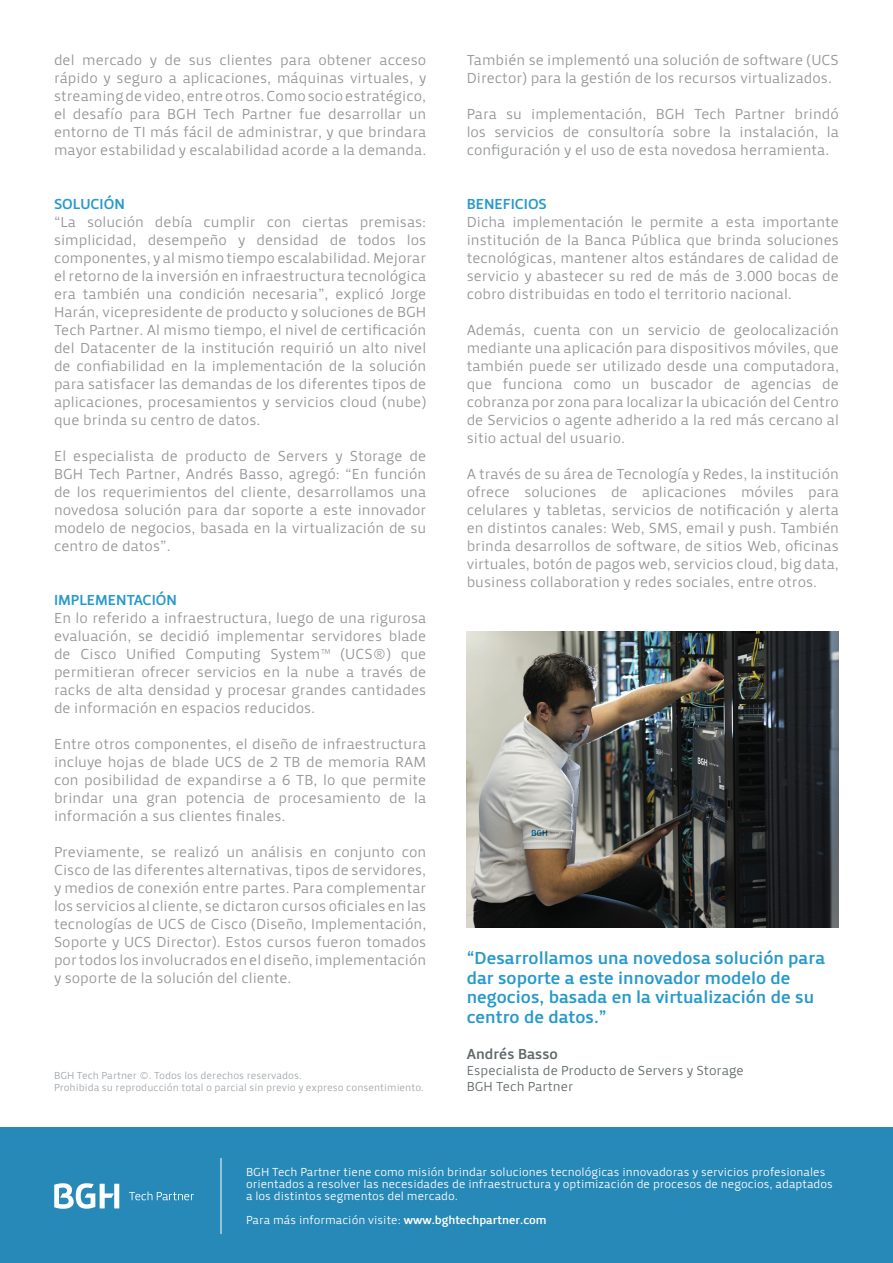
<style>
.page{position:relative;width:893px;height:1263px;background:#fff}
.page>*{position:absolute;margin:0;border:0;box-sizing:border-box;transform-origin:0 0}
.t1{font:18px/19.5px "Priva Pro Three";color:#2799cc}
.t2{font:15px/18px "Priva Pro One";color:#939598;text-align:justify}
.t3{font:15px "Priva Pro Three";color:#2799cc}
.t4{font:15px "Priva Pro Three";color:#61686a}
.t5{font:13.5px/16.2px "Priva Pro One";color:#61686a}
.t6{font:12px/12px "Priva Pro One";color:#fff}
.t7{font:10.5px/12.6px "Priva Pro One";color:#a1a6aa}
.s1{font-family:"Priva Pro Three"}
</style>
<div class="page">
<div style="left:0;top:1128px;width:893px;height:135px;background:#2789b8"></div>
<svg style="left:129px;top:1191px;width:65px;height:9px"></svg>
<svg style="left:54px;top:1183px;width:65px;height:26px"></svg>
<hr style="left:221px;top:1158px;width:1px;height:76px;background:#fff">
<img style="left:467px;top:631px;width:372px;height:296px">
<p class="t2" style="left:54px;top:51px;width:374px">del mercado y de sus clientes para obtener acceso rápido y seguro a aplicaciones, máquinas virtuales, y streaming de video, entre otros. Como socio estratégico, el desafío para BGH Tech Partner fue desarrollar un entorno de TI más fácil de administrar, y que brindara mayor estabilidad y escalabilidad acorde a la demanda.</p>
<p class="t3" style="left:54px;top:194px;width:72px">SOLUCIÓN</p>
<p class="t2" style="left:54px;top:213px;width:374px">“La solución debía cumplir con ciertas premisas: simplicidad, desempeño y densidad de todos los componentes, y al mismo tiempo escalabilidad. Mejorar el retorno de la inversión en infraestructura tecnológica era también una condición necesaria”, explicó Jorge Harán, vicepresidente de producto y soluciones de BGH Tech Partner. Al mismo tiempo, el nivel de certificación del Datacenter de la institución requirió un alto nivel de confiabilidad en la implementación de la solución para satisfacer las demandas de los diferentes tipos de aplicaciones, procesamientos y servicios cloud (nube) que brinda su centro de datos.</p>
<p class="t2" style="left:54px;top:447px;width:374px">El especialista de producto de Servers y Storage de BGH Tech Partner, Andrés Basso, agregó: “En función de los requerimientos del cliente, desarrollamos una novedosa solución para dar soporte a este innovador modelo de negocios, basada en la virtualización de su centro de datos”.</p>
<p class="t3" style="left:54px;top:590px;width:124px">IMPLEMENTACIÓN</p>
<p class="t2" style="left:54px;top:609px;width:374px">En lo referido a infraestructura, luego de una rigurosa evaluación, se decidió implementar servidores blade de Cisco Unified Computing System™ (UCS®) que permitieran ofrecer servicios en la nube a través de racks de alta densidad y procesar grandes cantidades de información en espacios reducidos.</p>
<p class="t2" style="left:54px;top:735px;width:374px">Entre otros componentes, el diseño de infraestructura incluye hojas de blade UCS de 2 TB de memoria RAM con posibilidad de expandirse a 6 TB, lo que permite brindar una gran potencia de procesamiento de la información a sus clientes finales.</p>
<p class="t2" style="left:54px;top:843px;width:374px">Previamente, se realizó un análisis en conjunto con Cisco de las diferentes alternativas, tipos de servidores, y medios de conexión entre partes. Para complementar los servicios al cliente, se dictaron cursos oficiales en las tecnologías de UCS de Cisco (Diseño, Implementación, Soporte y UCS Director). Estos cursos fueron tomados por todos los involucrados en el diseño, implementación y soporte de la solución del cliente.</p>
<p class="t7" style="left:54px;top:1069px;width:372px">BGH Tech Partner ©. Todos los derechos reservados.<br>Prohibida su reproducción total o parcial sin previo y expreso consentimiento.</p>
<p class="t2" style="left:467px;top:51px;width:374px">También se implementó una solución de software (UCS<br>Director) para la gestión de los recursos virtualizados.</p>
<p class="t2" style="left:467px;top:105px;width:374px">Para su implementación, BGH Tech Partner brindó los servicios de consultoría sobre la instalación, la configuración y el uso de esta novedosa herramienta.</p>
<p class="t3" style="left:467px;top:194px;width:82px">BENEFICIOS</p>
<p class="t2" style="left:467px;top:213px;width:374px">Dicha implementación le permite a esta importante institución de la Banca Pública que brinda soluciones tecnológicas, mantener altos estándares de calidad de servicio y abastecer su red de más de 3.000 bocas de cobro distribuidas en todo el territorio nacional.</p>
<p class="t2" style="left:467px;top:321px;width:374px">Además, cuenta con un servicio de geolocalización mediante una aplicación para dispositivos móviles, que también puede ser utilizado desde una computadora, que funciona como un buscador de agencias de cobranza por zona para localizar la ubicación del Centro de Servicios o agente adherido a la red más cercano al sitio actual del usuario.</p>
<p class="t2" style="left:467px;top:465px;width:374px">A través de su área de Tecnología y Redes, la institución ofrece soluciones de aplicaciones móviles para celulares y tabletas, servicios de notificación y alerta en distintos canales: Web, SMS, email y push. También brinda desarrollos de software, de sitios Web, oficinas virtuales, botón de pagos web, servicios cloud, big data, business collaboration y redes sociales, entre otros.</p>
<p class="t1" style="left:467px;top:948px;width:360px">“Desarrollamos una novedosa solución para dar soporte a este innovador modelo de negocios, basada en la virtualización de su centro de datos.”</p>
<p class="t4" style="left:467px;top:1044px;width:93px">Andrés Basso</p>
<p class="t5" style="left:467px;top:1062px;width:279px">Especialista de Producto de Servers y Storage<br>BGH Tech Partner</p>
<p class="t6" style="left:246px;top:1166px;width:588px">BGH Tech Partner tiene como misión brindar soluciones tecnológicas innovadoras y servicios profesionales orientados a resolver las necesidades de infraestructura y optimización de procesos de negocios, adaptados a los distintos segmentos del mercado.</p>
<p class="t6" style="left:246px;top:1214px;width:302px">Para más información visite: <span class="s1">www.bghtechpartner.com</span></p>
</div>
